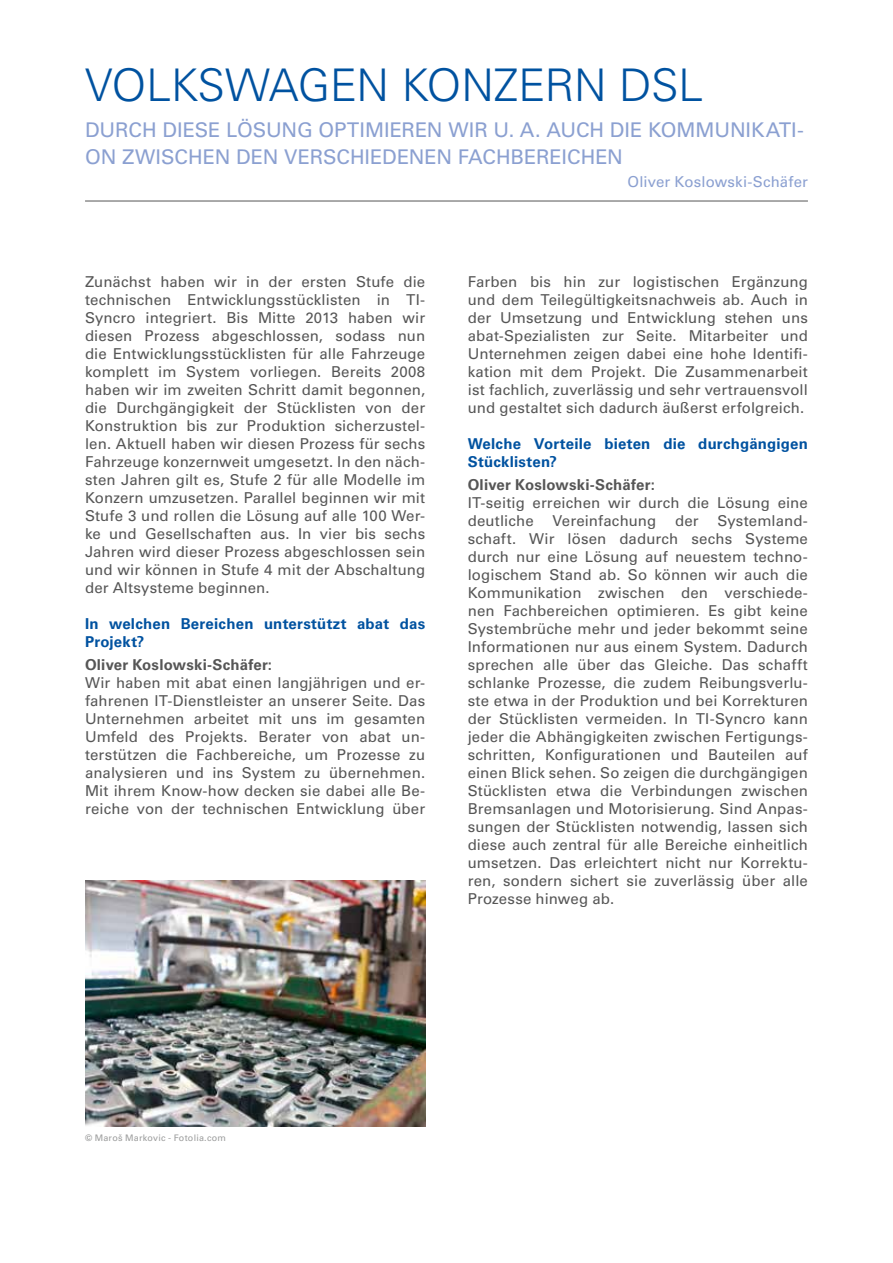
<style>
.page{position:relative;width:893px;height:1263px;background:#fff}
.page>*{position:absolute;margin:0;border:0;box-sizing:border-box;transform-origin:0 0}
.t1{font:300 45px "Univers LT Std";letter-spacing:-.01em;color:#0052a0}
.t2{font:20.25px/27px "Univers LT Std";letter-spacing:-.005em;color:#8ba0d1}
.t3{font:15px/18px "Univers LT Std";letter-spacing:.01em;color:#565656;text-align:justify}
.t4{font:700 15px/18px "Univers LT Std";letter-spacing:.015em;color:#0052a0}
.t5{font:700 15px "Univers LT Std";letter-spacing:.015em;color:#565656}
.t6{font:15px "Univers LT Std";letter-spacing:.01em;color:#8ba0d1}
.t7{font:9px "Univers LT Std";letter-spacing:.025em;color:#9c9d9d}
.s1{font-weight:700}
</style>
<div class="page">
<img style="left:85px;top:880px;width:340px;height:247px">
<hr style="left:85px;top:201px;width:723px;height:1px;background:#565656">
<h1 class="t1" style="left:85px;top:58px;width:620px">VOLKSWAGEN KONZERN DSL</h1>
<h2 class="t2" style="left:85px;top:116px;width:720px">DURCH DIESE LÖSUNG OPTIMIEREN WIR U. A. AUCH DIE KOMMUNIKATI-<br>ON ZWISCHEN DEN VERSCHIEDENEN FACHBEREICHEN</h2>
<p class="t6" style="left:628px;top:173px;width:182px">Oliver Koslowski-Schäfer</p>
<p class="t3" style="left:85px;top:273px;width:342px">Zunächst haben wir in der ersten Stufe die technischen Entwicklungsstücklisten in TI-Syncro integriert. Bis Mitte 2013 haben wir diesen Prozess abgeschlossen, sodass nun die Entwicklungsstücklisten für alle Fahrzeuge komplett im System vorliegen. Bereits 2008 haben wir im zweiten Schritt damit begonnen, die Durchgängigkeit der Stücklisten von der Konstruktion bis zur Produktion sicherzustel&shy;len. Aktuell haben wir diesen Prozess für sechs Fahrzeuge konzernweit umgesetzt. In den näch&shy;sten Jahren gilt es, Stufe 2 für alle Modelle im Konzern umzusetzen. Parallel beginnen wir mit Stufe 3 und rollen die Lösung auf alle 100 Wer&shy;ke und Gesellschaften aus. In vier bis sechs Jahren wird dieser Prozess abgeschlossen sein und wir können in Stufe 4 mit der Abschaltung der Altsysteme beginnen.</p>
<p class="t4" style="left:85px;top:615px;width:342px">In welchen Bereichen unterstützt abat das<br>Projekt?</p>
<p class="t5" style="left:85px;top:655px;width:189px">Oliver Koslowski-Schäfer:</p>
<p class="t3" style="left:85px;top:673px;width:342px">Wir haben mit abat einen langjährigen und er&shy;fahrenen IT-Dienstleister an unserer Seite. Das Unternehmen arbeitet mit uns im gesamten Umfeld des Projekts. Berater von abat un&shy;terstützen die Fachbereiche, um Prozesse zu analysieren und ins System zu übernehmen.<br>Mit ihrem Know-how decken sie dabei alle Be&shy;reiche von der technischen Entwicklung über</p>
<p class="t3" style="left:468px;top:273px;width:342px">Farben bis hin zur logistischen Ergänzung und dem Teilegültigkeitsnachweis ab. Auch in der Umsetzung und Entwicklung stehen uns abat-Spezialisten zur Seite. Mitarbeiter und Unternehmen zeigen dabei eine hohe Identifi&shy;kation mit dem Projekt. Die Zusammenarbeit ist fachlich, zuverlässig und sehr vertrauensvoll und gestaltet sich dadurch äußerst erfolgreich.</p>
<p class="t4" style="left:468px;top:435px;width:342px">Welche Vorteile bieten die durchgängigen<br>Stücklisten?</p>
<p class="t5" style="left:468px;top:475px;width:189px">Oliver Koslowski-Schäfer:</p>
<p class="t3" style="left:468px;top:493px;width:342px">IT-seitig erreichen wir durch die Lösung eine deutliche Vereinfachung der Systemland&shy;schaft. Wir lösen dadurch sechs Systeme durch nur eine Lösung auf neuestem techno&shy;logischem Stand ab. So können wir auch die Kommunikation zwischen den verschiede&shy;nen Fachbereichen optimieren. Es gibt keine Systembrüche mehr und jeder bekommt seine Informationen nur aus einem System. Dadurch sprechen alle über das Gleiche. Das schafft schlanke Prozesse, die zudem Reibungsverlu&shy;ste etwa in der Produktion und bei Korrekturen der Stücklisten vermeiden. In TI-Syncro kann jeder die Abhängigkeiten zwischen Fertigungs&shy;schritten, Konfigurationen und Bauteilen auf einen Blick sehen. So zeigen die durchgängigen Stücklisten etwa die Verbindungen zwischen Bremsanlagen und Motorisierung. Sind Anpas&shy;sungen der Stücklisten notwendig, lassen sich diese auch zentral für alle Bereiche einheitlich umsetzen. Das erleichtert nicht nur Korrektu&shy;ren, sondern sichert sie zuverlässig über alle Prozesse hinweg ab.</p>
<p class="t7" style="left:85px;top:1132px;width:143px"><span class="s1">©</span> Maroš Markovic - Fotolia.com</p>
</div>
